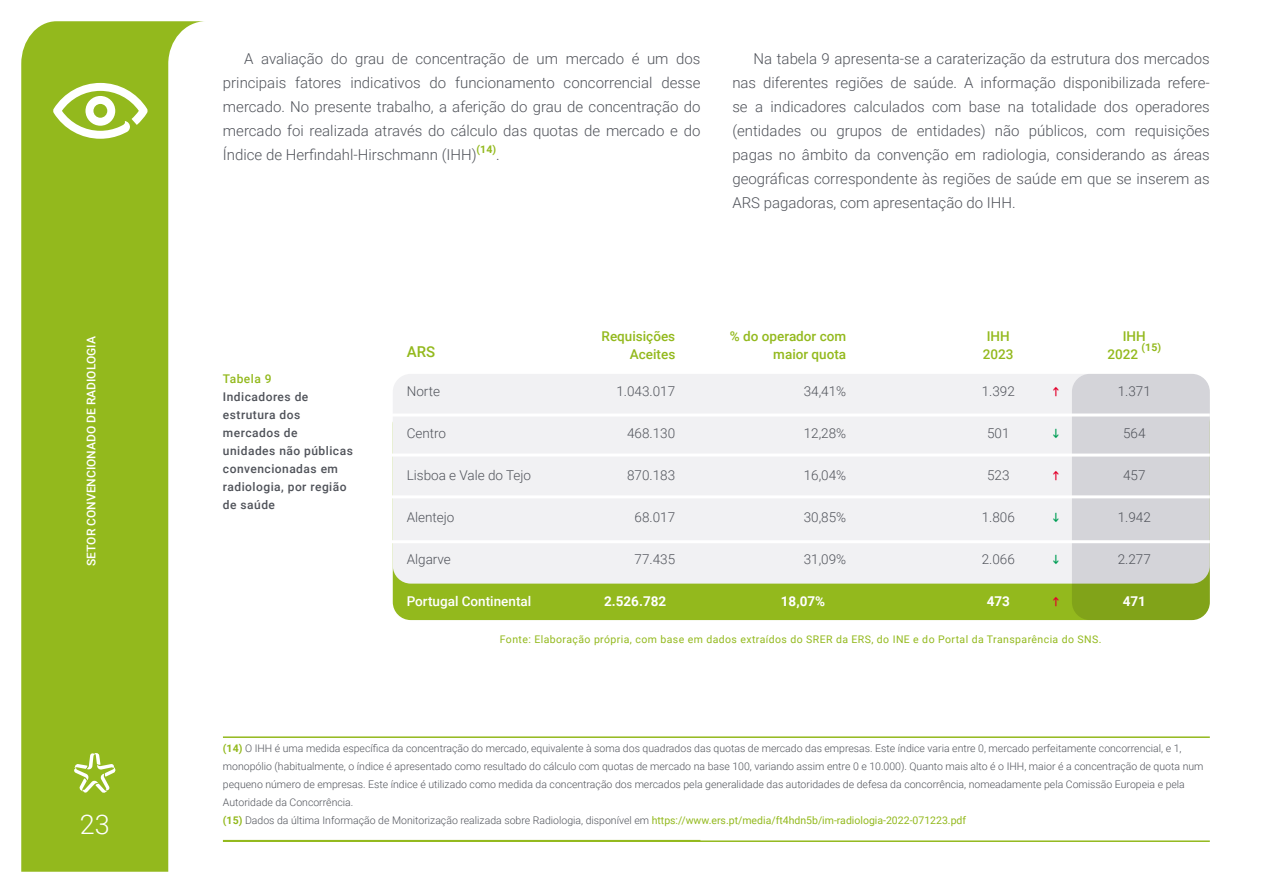
<style>
.page{position:relative;width:1263px;height:893px;background:#fff}
.page>*{position:absolute;margin:0;border:0;box-sizing:border-box;transform-origin:0 0}
.t1{font:300 27px "Roboto";color:#fff}
.t2{font:300 15px/24px "Roboto";color:#50535a;text-align:justify}
.t3{font:500 15px "Roboto";color:#93b91d}
.t4{font:300 13.5px "Roboto";color:#50535a}
.t5{font:500 13.5px/18px "Roboto";color:#93b91d;text-align:right}
.t6{font:700 13.5px "Roboto";color:#fff}
.t7{font:500 13.5px "Roboto";color:#fff}
.t8{font:500 12px/18px "Roboto";letter-spacing:.04em;color:#50535a}
.t9{font:500 12px "Roboto";color:#fff}
.t10{font:500 12px "Roboto";letter-spacing:.04em;color:#93b91d}
.t11{font:300 10.5px/18px "Roboto";color:#50535a}
.t12{font:10.5px "Roboto";letter-spacing:.04em;color:#93b91d}
.t13{font:700 10.5px "Roboto";color:#93b91d}
.s1{font-weight:700;color:#93b91d}
.s2{font-weight:400;color:#93b91d}
</style>
<div class="page">
<svg style="left:21px;top:21px;width:183px;height:851px;fill:#93b91d"></svg>
<svg style="left:74px;top:753px;width:42px;height:40px"></svg>
<svg style="left:53px;top:83px;width:95px;height:56px"></svg>
<div style="left:393px;top:406px;width:817px;height:214px;background:#93b91d;border-radius:18px"></div>
<div style="left:393px;top:374px;width:817px;height:210px;background:#f1f1f3;border-radius:18px"></div>
<svg style="left:1072px;top:374px;width:138px;height:246px;background:#c7ccbb"></svg>
<hr style="left:385px;top:413px;width:825px;height:3px;background:#fff">
<hr style="left:385px;top:454px;width:825px;height:3px;background:#fff">
<hr style="left:385px;top:495px;width:825px;height:3px;background:#fff">
<hr style="left:385px;top:540px;width:825px;height:3px;background:#fff">
<hr style="left:223px;top:736px;width:987px;height:2px;background:#93b91d">
<hr style="left:223px;top:840px;width:987px;height:2px;background:#93b91d">
<p class="t9" style="left:83px;top:566px;width:231px;rotate:-90deg">SETOR CONVENCIONADO DE RADIOLOGIA</p>
<h1 class="t1" style="left:80px;top:805px;width:31px">23</h1>
<p class="t2" style="left:223px;top:47px;width:479px;text-indent:21px">A avaliação do grau de concentração de um mercado é um dos principais fatores indicativos do funcionamento concorrencial desse mercado. No presente trabalho, a aferição do grau de concentração do mercado foi realizada através do cálculo das quotas de mercado e do Índice de Herfindahl-Hirschmann (IHH)</p>
<p class="t13" style="left:477px;top:142px;width:21px">(14)</p>
<h2 class="t2" style="left:496px;top:143px;width:5px">.</h2>
<p class="t2" style="left:732px;top:47px;width:479px;text-indent:21px">Na tabela 9 apresenta-se a caraterização da estrutura dos mercados nas diferentes regiões de saúde. A informação disponibilizada refere&shy;se a indicadores calculados com base na totalidade dos operadores (entidades ou grupos de entidades) não públicos, com requisições pagas no âmbito da convenção em radiologia, considerando as áreas geográficas correspondente às regiões de saúde em que se inserem as ARS pagadoras, com apresentação do IHH.</p>
<p class="t10" style="left:223px;top:370px;width:50px">Tabela 9</p>
<p class="t8" style="left:223px;top:387px;width:131px">Indicadores de estrutura dos mercados de unidades não públicas convencionadas em radiologia, por região de saúde</p>
<h2 class="t3" style="left:407px;top:341px;width:30px">ARS</h2>
<p class="t4" style="left:407px;top:382px;width:35px">Norte</p>
<p class="t4" style="left:407px;top:424px;width:41px">Centro</p>
<p class="t4" style="left:407px;top:466px;width:126px">Lisboa e Vale do Tejo</p>
<p class="t4" style="left:407px;top:508px;width:49px">Alentejo</p>
<p class="t4" style="left:407px;top:550px;width:46px">Algarve</p>
<p class="t7" style="left:407px;top:592px;width:126px">Portugal Continental</p>
<p class="t5" style="left:602px;top:327px;width:75px">Requisições<br>Aceites</p>
<p class="t5" style="left:730px;top:327px;width:118px">% do operador com maior quota</p>
<p class="t4" style="left:616px;top:382px;width:60px">1.043.017</p>
<p class="t4" style="left:627px;top:424px;width:50px">468.130</p>
<p class="t4" style="left:627px;top:466px;width:50px">870.183</p>
<p class="t4" style="left:635px;top:508px;width:42px">68.017</p>
<p class="t4" style="left:635px;top:550px;width:42px">77.435</p>
<p class="t6" style="left:604px;top:592px;width:64px">2.526.782</p>
<p class="t4" style="left:804px;top:382px;width:44px">34,41%</p>
<p class="t4" style="left:804px;top:424px;width:44px">12,28%</p>
<p class="t4" style="left:804px;top:466px;width:44px">16,04%</p>
<p class="t4" style="left:804px;top:508px;width:44px">30,85%</p>
<p class="t4" style="left:804px;top:550px;width:44px">31,09%</p>
<p class="t6" style="left:781px;top:592px;width:46px">18,07%</p>
<p class="t5" style="left:983px;top:327px;width:32px;text-align:left">IHH<br>2023</p>
<p class="t5" style="left:1107px;top:327px;width:40px;text-align:left;text-indent:15px">IHH<br>2022</p>
<p class="t13" style="left:1141px;top:340px;width:21px">(15)</p>
<p class="t4" style="left:982px;top:382px;width:35px">1.392</p>
<p class="t4" style="left:987px;top:424px;width:24px">501</p>
<p class="t4" style="left:987px;top:466px;width:24px">523</p>
<p class="t4" style="left:982px;top:508px;width:35px">1.806</p>
<p class="t4" style="left:982px;top:550px;width:35px">2.066</p>
<p class="t6" style="left:987px;top:592px;width:25px">473</p>
<p class="t4" style="left:1118px;top:382px;width:35px">1.371</p>
<p class="t4" style="left:1123px;top:424px;width:24px">564</p>
<p class="t4" style="left:1123px;top:466px;width:24px">457</p>
<p class="t4" style="left:1118px;top:508px;width:35px">1.942</p>
<p class="t4" style="left:1118px;top:550px;width:35px">2.277</p>
<p class="t6" style="left:1123px;top:592px;width:25px">471</p>
<p class="t12" style="left:500px;top:632px;width:603px">Fonte: Elaboração própria, com base em dados extraídos do SRER da ERS, do INE e do Portal da Transparência do SNS.</p>
<p class="t11" style="left:223px;top:739px;width:982px"><span class="s1">(14)</span> O IHH é uma medida específica da concentração do mercado, equivalente à soma dos quadrados das quotas de mercado das empresas. Este índice varia entre 0, mercado perfeitamente concorrencial, e 1, monopólio (habitualmente, o índice é apresentado como resultado do cálculo com quotas de mercado na base 100, variando assim entre 0 e 10.000). Quanto mais alto é o IHH, maior é a concentração de quota num pequeno número de empresas. Este índice é utilizado como medida da concentração dos mercados pela generalidade das autoridades de defesa da concorrência, nomeadamente pela Comissão Europeia e pela Autoridade da Concorrência.<br><span class="s1">(15)</span> Dados da última Informação de Monitorização realizada sobre Radiologia, disponível em <span class="s2">https://www.ers.pt/media/ft4hdn5b/im-radiologia-2022-071223.pdf</span></p>
</div>
